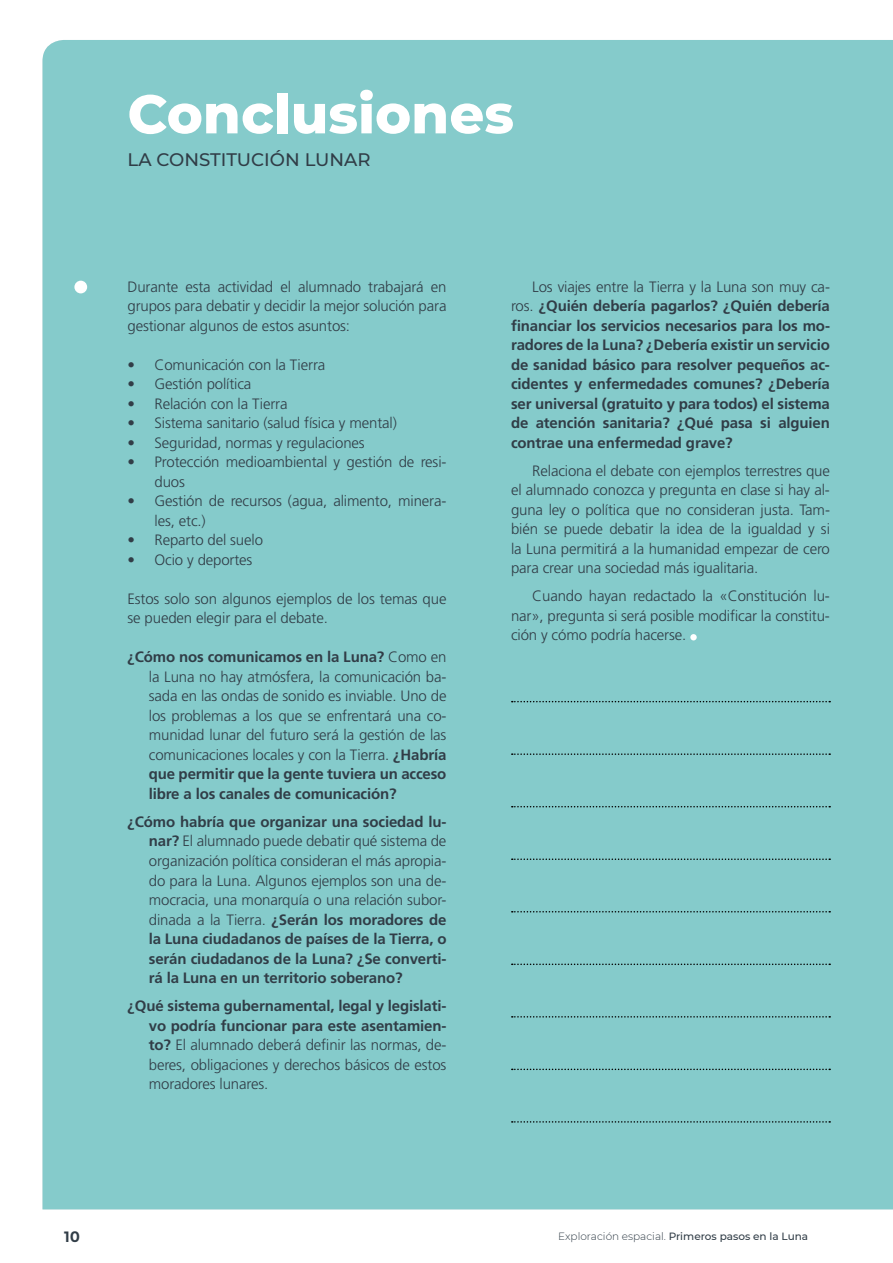
<style>
.page{position:relative;width:893px;height:1263px;background:#fff}
.page>*{position:absolute;margin:0;border:0;box-sizing:border-box;transform-origin:0 0}
.t1{font:800 54.3px "Montserrat";color:#fff}
.t2{font:500 18.15px "Montserrat";color:#313d47}
.t3{font:300 15px/19.5px "Frutiger LT Std";letter-spacing:-.01em;color:#313d47;text-align:justify}
.t4{font:700 15px/19.5px "Frutiger LT Std";letter-spacing:-.01em;color:#313d47;text-align:justify}
.t5{font:700 15px "Montserrat";color:#313d47}
.t6{font:500 10.5px "Montserrat";color:#313d47}
.s1{font-weight:700}
.s2{font-weight:300}
</style>
<div class="page">
<div style="left:43px;top:40px;width:850px;height:1169px;background:#85cbcb"></div>
<div style="left:74px;top:281px;width:13px;height:12px;background:#fff;border-radius:50%"></div>
<svg style="left:512px;top:963px;width:318px;height:2px"></svg>
<svg style="left:512px;top:753px;width:318px;height:2px"></svg>
<svg style="left:512px;top:1068px;width:318px;height:2px"></svg>
<svg style="left:512px;top:858px;width:318px;height:2px"></svg>
<svg style="left:512px;top:911px;width:318px;height:1px"></svg>
<svg style="left:512px;top:701px;width:318px;height:1px"></svg>
<svg style="left:512px;top:1016px;width:318px;height:1px"></svg>
<svg style="left:512px;top:806px;width:318px;height:1px"></svg>
<svg style="left:512px;top:1121px;width:318px;height:2px"></svg>
<div style="left:690px;top:634px;width:7px;height:6px;background:#fff;border-radius:50%"></div>
<h1 class="t1" style="left:128px;top:74px;width:388px">Conclusiones</h1>
<p class="t2" style="left:128px;top:147px;width:245px">LA CONSTITUCIÓN LUNAR</p>
<p class="t3" style="left:128px;top:277px;width:320px">Durante esta actividad el alumnado trabajará en grupos para debatir y decidir la mejor solución para gestionar algunos de estos asuntos:</p>
<p class="t3" style="left:128px;top:355px;width:199px">• Comunicación con la Tierra</p>
<p class="t3" style="left:128px;top:375px;width:125px">• Gestión política</p>
<p class="t3" style="left:128px;top:394px;width:162px">• Relación con la Tierra</p>
<p class="t3" style="left:128px;top:414px;width:271px">• Sistema sanitario (salud física y mental)</p>
<p class="t3" style="left:128px;top:433px;width:239px">• Seguridad, normas y regulaciones</p>
<p class="t3" style="left:155px;top:453px;width:293px;text-indent:-27px">• Protección medioambiental y gestión de resi&shy;duos</p>
<p class="t3" style="left:155px;top:492px;width:293px;text-indent:-27px">• Gestión de recursos (agua, alimento, minera&shy;les, etc.)</p>
<p class="t3" style="left:128px;top:531px;width:137px">• Reparto del suelo</p>
<p class="t3" style="left:128px;top:550px;width:126px">• Ocio y deportes</p>
<p class="t3" style="left:128px;top:589px;width:320px">Estos solo son algunos ejemplos de los temas que se pueden elegir para el debate.</p>
<p class="t3" style="left:149px;top:648px;width:299px;text-indent:-21px"><span class="s1">¿Cómo nos comunicamos en la Luna?</span> Como en la Luna no hay atmósfera, la comunicación ba&shy;sada en las ondas de sonido es inviable. Uno de los problemas a los que se enfrentará una co&shy;munidad lunar del futuro será la gestión de las comunicaciones locales y con la Tierra. <span class="s1">¿Habría que permitir que la gente tuviera un acceso libre a los canales de comunicación?</span></p>
<p class="t3" style="left:149px;top:812px;width:299px;text-indent:-21px"><span class="s1">¿Cómo habría que organizar una sociedad lu&shy;nar?</span> El alumnado puede debatir qué sistema de organización política consideran el más apropia&shy;do para la Luna. Algunos ejemplos son una de&shy;mocracia, una monarquía o una relación subor&shy;dinada a la Tierra. <span class="s1">¿Serán los moradores de la Luna ciudadanos de países de la Tierra, o serán ciudadanos de la Luna? ¿Se converti&shy;rá la Luna en un territorio soberano?</span></p>
<p class="t3" style="left:149px;top:996px;width:299px;text-indent:-21px"><span class="s1">¿Qué sistema gubernamental, legal y legislati&shy;vo podría funcionar para este asentamien&shy;to?</span> El alumnado deberá definir las normas, de&shy;beres, obligaciones y derechos básicos de estos moradores lunares.</p>
<p class="t4" style="left:511px;top:277px;width:320px;text-indent:21px"><span class="s2">Los viajes entre la Tierra y la Luna son muy ca&shy;ros.</span> ¿Quién debería pagarlos? ¿Quién debería financiar los servicios necesarios para los mo&shy;radores de la Luna? ¿Debería existir un servicio de sanidad básico para resolver pequeños ac&shy;cidentes y enfermedades comunes? ¿Debería ser universal (gratuito y para todos) el sistema de atención sanitaria? ¿Qué pasa si alguien contrae una enfermedad grave?</p>
<p class="t3" style="left:511px;top:461px;width:320px;text-indent:21px">Relaciona el debate con ejemplos terrestres que el alumnado conozca y pregunta en clase si hay al&shy;guna ley o política que no consideran justa. Tam&shy;bién se puede debatir la idea de la igualdad y si la Luna permitirá a la humanidad empezar de cero para crear una sociedad más igualitaria.</p>
<p class="t3" style="left:511px;top:587px;width:320px;text-indent:21px">Cuando hayan redactado la «Constitución lu&shy;nar», pregunta si será posible modificar la constitu&shy;ción y cómo podría hacerse.</p>
<p class="t5" style="left:64px;top:1228px;width:18px">10</p>
<p class="t6" style="left:558px;top:1229px;width:251px"><span class="s2">Exploración espacial.</span> Primeros pasos en la Luna</p>
</div>
